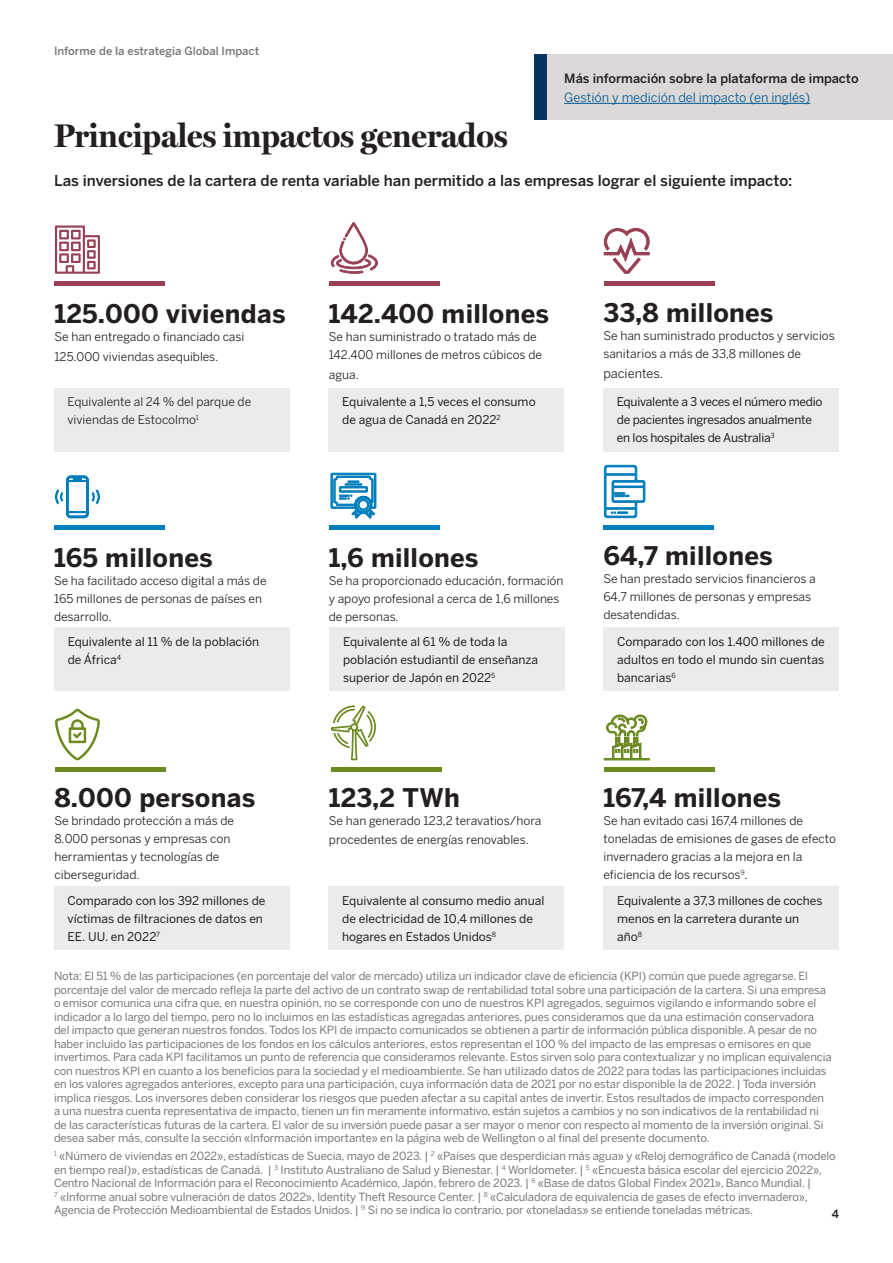
<style>
.page{position:relative;width:893px;height:1263px;background:#fff}
.page>*{position:absolute;margin:0;border:0;box-sizing:border-box;transform-origin:0 0}
.Headline_1_-_Black{font:700 33px "Miller Display";color:#231f20}
.Stats_2_-_Black{font:700 25.5px "Benton Sans";letter-spacing:.01em;color:#231f20}
.Body_Copy_-_Black{font:700 25.5px "Benton Sans";letter-spacing:.01em;color:#231f20}
.Body_Copy_Large_-_Black{font:500 15px "Benton Sans";color:#231f20}
.Body_Copy_Bold_-_Black{font:500 12.75px "Benton Sans";color:#231f20}
.Body_Copy_-_Black-2{font:12.75px "Benton Sans";color:#005a96}
.Body_Copy_-_Black-3{font:12.75px "Benton Sans";color:#231f20}
.Body_Copy_-_Black-4{font:12px/18px "Benton Sans";color:#231f20}
.Body_Copy_-_White{font:12px/18px "Benton Sans";color:#231f20}
.Body_Copy_-_White-2{font:12px/18px "Benton Sans";letter-spacing:-.02em;color:#231f20}
.Legal_-_Gray{font:11.25px/13.5px "Benton Sans";letter-spacing:-.01em;color:#76787b}
.t1{font:500 11.25px "Benton Sans";color:#76787b}
.t2{font:500 11.25px "Benton Sans";color:#231f20}
</style>
<div class="page">
<div style="left:534px;top:55px;width:359px;height:65px;background:#dcd8d7"></div>
<hr style="left:564px;top:103px;width:246px;height:1px;background:#005a96">
<div style="left:534px;top:55px;width:12px;height:65px;background:#03355e"></div>
<svg style="left:331px;top:705px;width:45px;height:55px"></svg>
<svg style="left:603px;top:714px;width:47px;height:47px"></svg>
<svg style="left:55px;top:708px;width:45px;height:52px"></svg>
<hr style="left:55px;top:768px;width:110px;height:4px;background:#6b8a20">
<hr style="left:331px;top:768px;width:110px;height:4px;background:#6b8a20">
<hr style="left:604px;top:768px;width:110px;height:4px;background:#6b8a20">
<div style="left:329px;top:886px;width:235px;height:63px;background:#ebebec"></div>
<div style="left:604px;top:886px;width:235px;height:63px;background:#ebebec"></div>
<div style="left:54px;top:886px;width:235px;height:63px;background:#ebebec"></div>
<hr style="left:54px;top:282px;width:111px;height:4px;background:#983f54">
<hr style="left:330px;top:282px;width:110px;height:4px;background:#983f54">
<hr style="left:605px;top:282px;width:110px;height:4px;background:#983f54">
<div style="left:603px;top:388px;width:236px;height:63px;background:#ebebec"></div>
<div style="left:329px;top:388px;width:235px;height:63px;background:#ebebec"></div>
<div style="left:54px;top:388px;width:236px;height:63px;background:#ebebec"></div>
<svg style="left:603px;top:228px;width:47px;height:46px"></svg>
<svg style="left:55px;top:225px;width:45px;height:49px"></svg>
<svg style="left:331px;top:222px;width:47px;height:52px"></svg>
<svg style="left:55px;top:475px;width:45px;height:44px"></svg>
<hr style="left:54px;top:525px;width:111px;height:4px;background:#007dbb">
<hr style="left:329px;top:525px;width:111px;height:4px;background:#007dbb">
<hr style="left:604px;top:525px;width:110px;height:4px;background:#007dbb">
<div style="left:330px;top:627px;width:235px;height:64px;background:#ebebec"></div>
<div style="left:54px;top:627px;width:235px;height:64px;background:#ebebec"></div>
<div style="left:604px;top:627px;width:235px;height:64px;background:#ebebec"></div>
<svg style="left:330px;top:472px;width:47px;height:47px"></svg>
<svg style="left:604px;top:465px;width:42px;height:53px"></svg>
<p class="t1" style="left:54px;top:42px;width:207px">Informe de la estrategia Global Impact</p>
<p class="Body_Copy_Bold_-_Black" style="left:564px;top:69px;width:296px">Más información sobre la plataforma de impacto</p>
<p class="Body_Copy_-_Black-2" style="left:564px;top:88px;width:247px">Gestión y medición del impacto (en inglés)</p>
<p class="Headline_1_-_Black" style="left:54px;top:109px;width:455px">Principales impactos generados</p>
<p class="Body_Copy_Large_-_Black" style="left:54px;top:170px;width:740px">Las inversiones de la cartera de renta variable han permitido a las empresas lograr el siguiente impacto:</p>
<p class="Stats_2_-_Black" style="left:54px;top:295px;width:233px">125.000 viviendas</p>
<p class="Body_Copy_-_Black-4" style="left:54px;top:326px;width:192px;line-height:19.5px">Se han entregado o financiado casi<br>125.000 viviendas asequibles.</p>
<p class="Body_Copy_-_Black-4" style="left:68px;top:392px;width:185px">Equivalente al 24 % del parque de viviendas de Estocolmo<sup>1</sup></p>
<p class="Stats_2_-_Black" style="left:54px;top:538px;width:160px">165 millones</p>
<p class="Body_Copy_-_Black-4" style="left:54px;top:570px;width:214px">Se ha facilitado acceso digital a más de<br>165 millones de personas de países en desarrollo.</p>
<p class="Stats_2_-_Black" style="left:329px;top:295px;width:222px">142.400 millones</p>
<p class="Body_Copy_-_Black-4" style="left:329px;top:327px;width:215px">Se han suministrado o tratado más de<br>142.400 millones de metros cúbicos de</p>
<p class="Body_Copy_-_Black-4" style="left:329px;top:365px;width:32px">agua.</p>
<p class="Body_Copy_-_White" style="left:342px;top:392px;width:195px">Equivalente a 1,5 veces el consumo de agua de Canadá en 2022<sup>2</sup></p>
<p class="Stats_2_-_Black" style="left:329px;top:538px;width:151px">1,6 millones</p>
<p class="Body_Copy_-_Black-4" style="left:329px;top:570px;width:236px">Se ha proporcionado educación, formación y apoyo profesional a cerca de 1,6 millones de personas.</p>
<p class="Stats_2_-_Black" style="left:603px;top:294px;width:172px">33,8 millones</p>
<p class="Body_Copy_-_Black-4" style="left:603px;top:326px;width:233px">Se han suministrado productos y servicios sanitarios a más de 33,8 millones de</p>
<p class="Body_Copy_-_Black-3" style="left:603px;top:364px;width:61px">pacientes.</p>
<p class="Body_Copy_-_White-2" style="left:617px;top:392px;width:207px">Equivalente a 3 veces el número medio de pacientes ingresados anualmente en los hospitales de Australia<sup>3</sup></p>
<p class="Stats_2_-_Black" style="left:603px;top:537px;width:171px">64,7 millones</p>
<p class="Body_Copy_-_Black-4" style="left:603px;top:569px;width:214px">Se han prestado servicios financieros a<br>64,7 millones de personas y empresas desatendidas.</p>
<p class="Body_Copy_-_White" style="left:68px;top:632px;width:193px">Equivalente al 11 % de la población de África<sup>4</sup></p>
<p class="Body_Copy_-_White" style="left:617px;top:632px;width:209px;text-align:justify">Comparado con los 1.400 millones de adultos en todo el mundo sin cuentas bancarias<sup>6</sup></p>
<p class="Body_Copy_-_White" style="left:343px;top:632px;width:196px">Equivalente al 61 % de toda la población estudiantil de enseñanza superior de Japón en 2022<sup>5</sup></p>
<p class="Stats_2_-_Black" style="left:54px;top:778px;width:202px">8.000 personas</p>
<p class="Body_Copy_-_Black-4" style="left:54px;top:810px;width:181px">Se brindado protección a más de<br>8.000 personas y empresas con herramientas y tecnologías de ciberseguridad.</p>
<p class="Body_Copy_-_White" style="left:68px;top:890px;width:199px">Comparado con los 392 millones de víctimas de filtraciones de datos en<br>EE. UU. en 2022<sup>7</sup></p>
<p class="Body_Copy_-_Black" style="left:329px;top:778px;width:132px">123,2 TWh</p>
<p class="Body_Copy_-_Black-4" style="left:329px;top:810px;width:214px;line-height:19.5px">Se han generado 123,2 teravatios/hora procedentes de energías renovables.</p>
<p class="Stats_2_-_Black" style="left:603px;top:778px;width:179px">167,4 millones</p>
<p class="Body_Copy_-_Black-4" style="left:603px;top:810px;width:234px">Se han evitado casi 167,4 millones de toneladas de emisiones de gases de efecto invernadero gracias a la mejora en la eficiencia de los recursos<sup>9</sup>.</p>
<p class="Body_Copy_-_White" style="left:342px;top:890px;width:204px">Equivalente al consumo medio anual de electricidad de 10,4 millones de hogares en Estados Unidos<sup>8</sup></p>
<p class="Body_Copy_-_White" style="left:617px;top:890px;width:207px">Equivalente a 37,3 millones de coches menos en la carretera durante un año<sup>8</sup></p>
<p class="Legal_-_Gray" style="left:54px;top:968px;width:779px">Nota: El 51 % de las participaciones (en porcentaje del valor de mercado) utiliza un indicador clave de eficiencia (KPI) común que puede agregarse. El porcentaje del valor de mercado refleja la parte del activo de un contrato swap de rentabilidad total sobre una participación de la cartera. Si una empresa o emisor comunica una cifra que, en nuestra opinión, no se corresponde con uno de nuestros KPI agregados, seguimos vigilando e informando sobre el indicador a lo largo del tiempo, pero no lo incluimos en las estadísticas agregadas anteriores, pues consideramos que da una estimación conservadora del impacto que generan nuestros fondos. Todos los KPI de impacto comunicados se obtienen a partir de información pública disponible. A pesar de no haber incluido las participaciones de los fondos en los cálculos anteriores, estos representan el 100 % del impacto de las empresas o emisores en que invertimos. Para cada KPI facilitamos un punto de referencia que consideramos relevante. Estos sirven solo para contextualizar y no implican equivalencia con nuestros KPI en cuanto a los beneficios para la sociedad y el medioambiente. Se han utilizado datos de 2022 para todas las participaciones incluidas en los valores agregados anteriores, excepto para una participación, cuya información data de 2021 por no estar disponible la de 2022. | Toda inversión implica riesgos. Los inversores deben considerar los riesgos que pueden afectar a su capital antes de invertir. Estos resultados de impacto corresponden a una nuestra cuenta representativa de impacto, tienen un fin meramente informativo, están sujetos a cambios y no son indicativos de la rentabilidad ni de las características futuras de la cartera. El valor de su inversión puede pasar a ser mayor o menor con respecto al momento de la inversión original. Si desea saber más, consulte la sección «Información importante» en la página web de Wellington o al final del presente documento.</p>
<p class="Legal_-_Gray" style="left:54px;top:1148px;width:783px"><sup>1</sup> «Número de viviendas en 2022», estadísticas de Suecia, mayo de 2023. | <sup>2</sup> «Países que desperdician más agua» y «Reloj demográfico de Canadá (modelo en tiempo real)», estadísticas de Canadá. | <sup>3</sup> Instituto Australiano de Salud y Bienestar. | <sup>4</sup> Worldometer. | <sup>5</sup> «Encuesta básica escolar del ejercicio 2022», Centro Nacional de Información para el Reconocimiento Académico, Japón, febrero de 2023. | <sup>6</sup> «Base de datos Global Findex 2021», Banco Mundial. |<br><sup>7</sup> «Informe anual sobre vulneración de datos 2022», Identity Theft Resource Center. | <sup>8</sup> «Calculadora de equivalencia de gases de efecto invernadero», Agencia de Protección Medioambiental de Estados Unidos. | <sup>9</sup> Si no se indica lo contrario, por «toneladas» se entiende toneladas métricas.</p>
<p class="t2" style="left:832px;top:1205px;width:9px">4</p>
</div>
